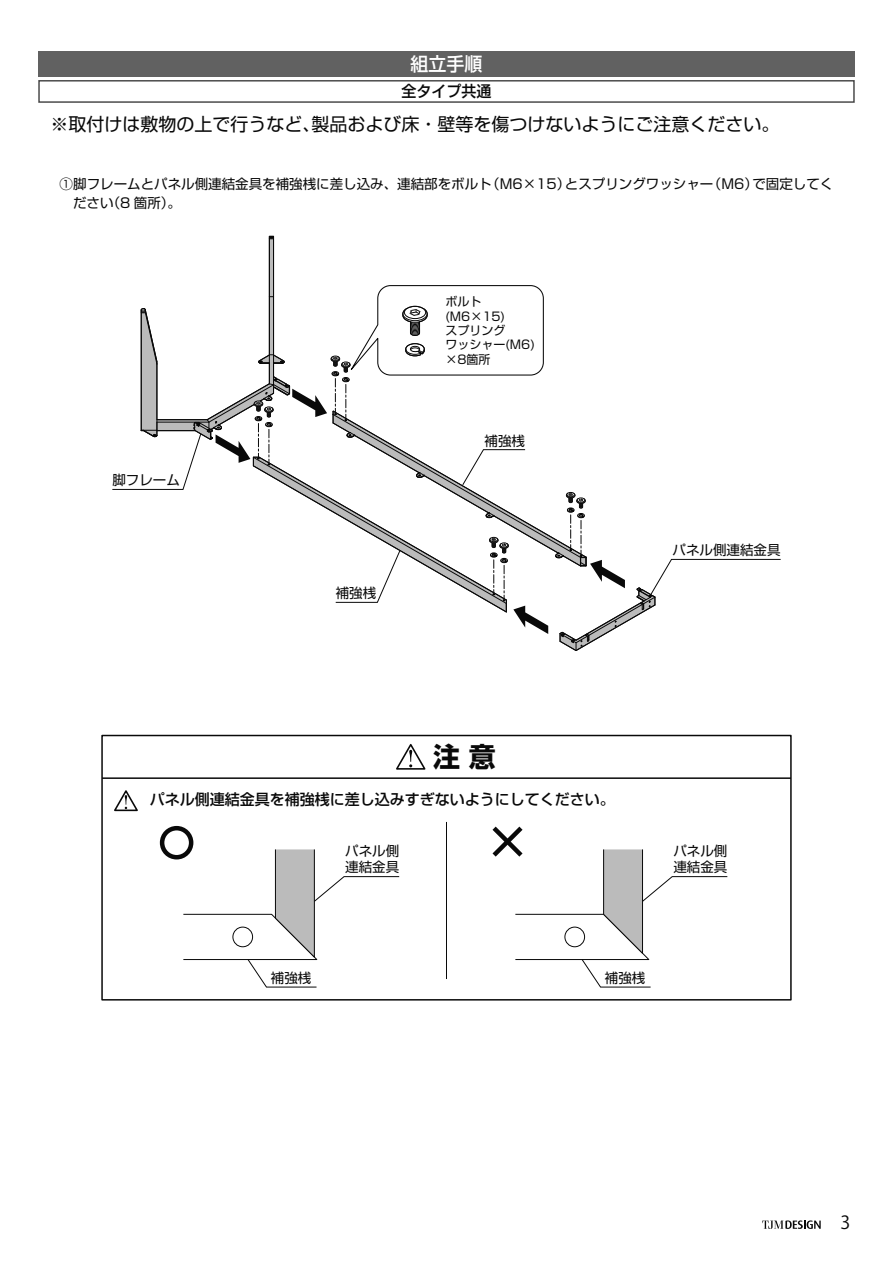
<style>
.page{position:relative;width:893px;height:1263px;background:#fff}
.page>*{position:absolute;margin:0;border:0;box-sizing:border-box;transform-origin:0 0}
.t1{font:27.15px "Shin Go Pro Bold 90 msp RKSJ H";color:#090909}
.t2{font:18.75px "Shin Go Pro Medium 90 msp RKSJ H";color:#fff;scale:.96 1}
.t3{font:18px "Shin Go Pro Regular 90 msp RKSJ H";color:#090909}
.t4{font:18px "Koz Go Pro Regular 90 msp RKSJ H";color:#090909}
.t5{font:15.6px "Shin Go Pro Medium 90 msp RKSJ H";color:#090909;scale:.96 1}
.t6{font:15px "Shin Go Pro Medium 90 msp RKSJ H";color:#090909}
.t7{font:13.5px/16.2px "Shin Go Pro Regular 90 msp RKSJ H";color:#090909}
.t8{font:12px/14.4px "Shin Go Pro Regular 90 msp RKSJ H";color:#090909}
</style>
<div class="page">
<svg style="left:762px;top:1220px;width:59px;height:9px"></svg>
<div style="left:160px;top:826px;width:33px;height:33px;border:4px solid #090909;border-radius:50%"></div>
<hr style="left:446px;top:822px;width:1px;height:157px;background:#090909">
<div style="left:38px;top:51px;width:817px;height:26px;background:#616161"></div>
<div style="left:38px;top:80px;width:817px;height:23px;border:2px solid #4b4b4b"></div>
<div style="left:101px;top:735px;width:691px;height:265px;border:2px solid #090909"></div>
<svg style="left:114px;top:790px;width:24px;height:22px"></svg>
<svg style="left:396px;top:744px;width:30px;height:26px"></svg>
<hr style="left:102px;top:777px;width:689px;height:2px;background:#090909">
<svg style="left:183px;top:849px;width:217px;height:138px"></svg>
<svg style="left:492px;top:826px;width:236px;height:161px"></svg>
<svg style="left:112px;top:236px;width:669px;height:415px"></svg>
<h2 class="t2" style="left:410px;top:57px;width:77px">組立手順</h2>
<p class="t5" style="left:401px;top:85px;width:95px">全タイプ共通</p>
<h3 class="t3" style="left:50px;top:117px;width:731px">※取付けは敷物の上で行うなど、製品および床・壁等を傷つけないようにご注意ください。</h3>
<p class="t7" style="left:73px;top:176px;width:762px;line-height:18.9px;text-indent:-13px">① 脚フレームとパネル側連結金具を補強桟に差し込み、連結部をボルト（M6×15）とスプリングワッシャー（M6）で固定してください（8 箇所）。</p>
<p class="t8" style="left:445px;top:296px;width:91px">ボルト(M6×15)<br>スプリング<br>ワッシャー(M6) ×8箇所</p>
<p class="t7" style="left:112px;top:474px;width:69px">脚フレーム</p>
<p class="t7" style="left:336px;top:587px;width:42px">補強桟</p>
<p class="t7" style="left:485px;top:434px;width:42px">補強桟</p>
<h1 class="t1" style="left:433px;top:747px;width:64px">注 意</h1>
<p class="t6" style="left:150px;top:794px;width:466px">パネル側連結金具を補強桟に差し込みすぎないようにしてください。</p>
<p class="t7" style="left:673px;top:544px;width:109px">パネル側連結金具</p>
<p class="t7" style="left:345px;top:844px;width:55px">パネル側連結金具</p>
<p class="t7" style="left:673px;top:844px;width:55px">パネル側連結金具</p>
<p class="t7" style="left:271px;top:971px;width:42px">補強桟</p>
<p class="t7" style="left:605px;top:971px;width:42px">補強桟</p>
<h3 class="t4" style="left:840px;top:1215px;width:11px">3</h3>
</div>
